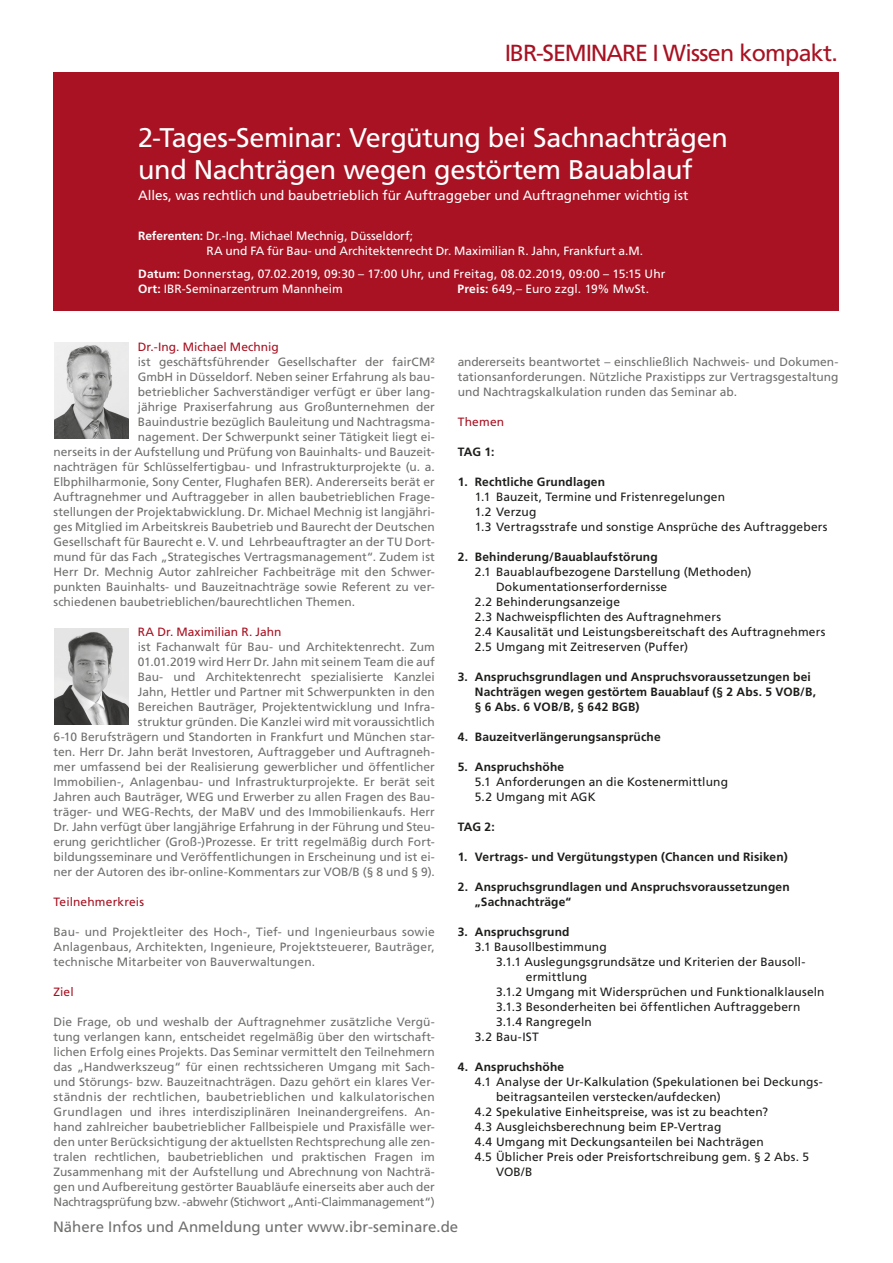
<style>
.page{position:relative;width:893px;height:1263px;background:#fff}
.page>*{position:absolute;margin:0;border:0;box-sizing:border-box;transform-origin:0 0}
.t1{font:27px/31.5px "Frutiger LT";letter-spacing:-.015em;color:#fff}
.t2{font:23.25px "Frutiger";letter-spacing:-.03em;color:#a81222}
.t3{font:15px "Frutiger LT";color:#70706f}
.t4{font:13.5px "Frutiger LT";color:#fff}
.t5{font:12px/15px "Frutiger LT";color:#70706f;text-align:justify}
.t6{font:12px/15px "Frutiger";letter-spacing:.015em;color:#1d1d1b}
.t7{font:700 12px/15px "Frutiger LT";letter-spacing:.015em;color:#1d1d1b}
.t8{font:12px/15px "Frutiger LT";color:#fff}
.t9{font:12px "Frutiger LT";letter-spacing:.005em;color:#a81222}
.t10{font:700 12px/15px "Frutiger";letter-spacing:.015em;color:#1d1d1b}
.s1{font-weight:700}
.s2{font-family:"Frutiger LT"}
</style>
<div class="page">
<div style="left:54px;top:72px;width:784px;height:238px;background:#a81222"></div>
<img style="left:54px;top:342px;width:74px;height:97px">
<img style="left:54px;top:628px;width:74px;height:97px">
<h2 class="t2" style="left:505px;top:39px;width:335px">IBR-SEMINARE I Wissen kompakt.</h2>
<h1 class="t1" style="left:138px;top:122px;width:591px">2-Tages-Seminar: Vergütung bei Sachnachträgen und Nachträgen wegen gestörtem Bauablauf</h1>
<p class="t4" style="left:138px;top:188px;width:552px">Alles, was rechtlich und baubetrieblich für Auftraggeber und Auftragnehmer wichtig ist</p>
<p class="t8" style="left:206px;top:229px;width:438px;text-indent:-68px"><span class="s1">Referenten:</span> Dr.-Ing. Michael Mechnig, Düsseldorf;<br>RA und FA für Bau- und Architektenrecht Dr. Maximilian R. Jahn, Frankfurt a.M.</p>
<p class="t8" style="left:138px;top:266px;width:529px"><span class="s1">Datum:</span> Donnerstag, 07.02.2019, 09:30 – 17:00 Uhr, und Freitag, 08.02.2019, 09:00 – 15:15 Uhr<br><span class="s1">Ort:</span> IBR-Seminarzentrum Mannheim</p>
<p class="t8" style="left:458px;top:281px;width:193px"><span class="s1">Preis:</span> 649,– Euro zzgl. 19% MwSt.</p>
<p class="t9" style="left:138px;top:340px;width:142px">Dr.-Ing. Michael Mechnig</p>
<p class="t5" style="left:138px;top:354px;width:299px">ist geschäftsführender Gesellschafter der fairCM²</p>
<p class="t5" style="left:138px;top:369px;width:299px">GmbH in Düsseldorf. Neben seiner Erfahrung als bau-</p>
<p class="t5" style="left:138px;top:384px;width:299px">betrieblicher Sachverständiger verfügt er über lang-</p>
<p class="t5" style="left:138px;top:399px;width:299px">jährige Praxiserfahrung aus Großunternehmen der</p>
<p class="t5" style="left:138px;top:414px;width:299px">Bauindustrie bezüglich Bauleitung und Nachtragsma-</p>
<p class="t5" style="left:138px;top:429px;width:299px">nagement. Der Schwerpunkt seiner Tätigkeit liegt ei-</p>
<p class="t5" style="left:54px;top:444px;width:383px">nerseits in der Aufstellung und Prüfung von Bauinhalts- und Bauzeit-</p>
<p class="t5" style="left:54px;top:459px;width:383px">nachträgen für Schlüsselfertigbau- und Infrastrukturprojekte (u. a.</p>
<p class="t5" style="left:54px;top:474px;width:383px">Elbphilharmonie, Sony Center, Flughafen BER). Andererseits berät er</p>
<p class="t5" style="left:54px;top:489px;width:383px">Auftragnehmer und Auftraggeber in allen baubetrieblichen Frage-</p>
<p class="t5" style="left:54px;top:504px;width:383px">stellungen der Projektabwicklung. Dr. Michael Mechnig ist langjähri-</p>
<p class="t5" style="left:54px;top:519px;width:383px">ges Mitglied im Arbeitskreis Baubetrieb und Baurecht der Deutschen</p>
<p class="t5" style="left:54px;top:534px;width:383px">Gesellschaft für Baurecht e. V. und Lehrbeauftragter an der TU Dort-</p>
<p class="t5" style="left:54px;top:549px;width:383px">mund für das Fach „Strategisches Vertragsmanagement“. Zudem ist</p>
<p class="t5" style="left:54px;top:564px;width:383px">Herr Dr. Mechnig Autor zahlreicher Fachbeiträge mit den Schwer-</p>
<p class="t5" style="left:54px;top:579px;width:383px">punkten Bauinhalts- und Bauzeitnachträge sowie Referent zu ver-</p>
<p class="t5" style="left:54px;top:594px;width:303px">schiedenen baubetrieblichen/baurechtlichen Themen.</p>
<p class="t9" style="left:138px;top:625px;width:145px">RA Dr. Maximilian R. Jahn</p>
<p class="t5" style="left:54px;top:639px;width:383px;text-align:right">ist Fachanwalt für Bau- und Architektenrecht. Zum<br>01.01.2019 wird Herr Dr. Jahn mit seinem Team die auf<br>Bau- und Architektenrecht spezialisierte Kanzlei<br>Jahn, Hettler und Partner mit Schwerpunkten in den<br>Bereichen Bauträger, Projektentwicklung und Infra-<br>struktur gründen. Die Kanzlei wird mit voraussichtlich<br>6-10 Berufsträgern und Standorten in Frankfurt und München star&shy;ten. Herr Dr. Jahn berät Investoren, Auftraggeber und Auftragneh&shy;mer umfassend bei der Realisierung gewerblicher und öffentlicher Immobilien-, Anlagenbau- und Infrastrukturprojekte. Er berät seit Jahren auch Bauträger, WEG und Erwerber zu allen Fragen des Bau&shy;träger- und WEG-Rechts, der MaBV und des Immobilienkaufs. Herr Dr. Jahn verfügt über langjährige Erfahrung in der Führung und Steu&shy;erung gerichtlicher (Groß-)Prozesse. Er tritt regelmäßig durch Fort&shy;bildungsseminare und Veröffentlichungen in Erscheinung und ist ei&shy;ner der Autoren des ibr-online-Kommentars zur VOB/B (§ 8 und § 9).</p>
<p class="t9" style="left:54px;top:895px;width:92px">Teilnehmerkreis</p>
<p class="t5" style="left:54px;top:924px;width:383px">Bau- und Projektleiter des Hoch-, Tief- und Ingenieurbaus sowie Anlagenbaus, Architekten, Ingenieure, Projektsteuerer, Bauträger, technische Mitarbeiter von Bauverwaltungen.</p>
<p class="t9" style="left:54px;top:985px;width:22px">Ziel</p>
<p class="t5" style="left:54px;top:1014px;width:383px">Die Frage, ob und weshalb der Auftragnehmer zusätzliche Vergü&shy;tung verlangen kann, entscheidet regelmäßig über den wirtschaft&shy;lichen Erfolg eines Projekts. Das Seminar vermittelt den Teilnehmern das „Handwerkszeug“ für einen rechtssicheren Umgang mit Sach&shy;und Störungs- bzw. Bauzeitnachträgen. Dazu gehört ein klares Ver&shy;ständnis der rechtlichen, baubetrieblichen und kalkulatorischen Grundlagen und ihres interdisziplinären Ineinandergreifens. An&shy;hand zahlreicher baubetrieblicher Fallbeispiele und Praxisfälle wer&shy;den unter Berücksichtigung der aktuellsten Rechtsprechung alle zen&shy;tralen rechtlichen, baubetrieblichen und praktischen Fragen im Zusammenhang mit der Aufstellung und Abrechnung von Nachträ&shy;gen und Aufbereitung gestörter Bauabläufe einerseits aber auch der Nachtragsprüfung bzw. -abwehr (Stichwort „Anti-Claimmanagement“)</p>
<p class="t5" style="left:458px;top:354px;width:382px">andererseits beantwortet – einschließlich Nachweis- und Dokumen&shy;tationsanforderungen. Nützliche Praxistipps zur Vertragsgestaltung und Nachtragskalkulation runden das Seminar ab.</p>
<p class="t9" style="left:458px;top:415px;width:48px">Themen</p>
<p class="t7" style="left:458px;top:444px;width:38px">TAG 1:</p>
<p class="t7" style="left:458px;top:474px;width:149px">1. Rechtliche Grundlagen</p>
<p class="t6" style="left:475px;top:489px;width:354px">1.1 Bauzeit, Termine und Fristenregelungen<br>1.2 Verzug<br>1.3 Vertragsstrafe und sonstige Ansprüche des Auftraggebers</p>
<p class="t7" style="left:458px;top:549px;width:201px">2. Behinderung/Bauablaufstörung</p>
<p class="t6" style="left:475px;top:564px;width:278px">2.1 Bauablaufbezogene Darstellung (Methoden)</p>
<p class="t6" style="left:496px;top:579px;width:173px">Dokumentationserfordernisse</p>
<p class="t6" style="left:475px;top:594px;width:147px">2.2 Behinderungsanzeige</p>
<p class="t6" style="left:475px;top:609px;width:248px">2.3 Nachweispflichten des Auftragnehmers</p>
<p class="t6" style="left:475px;top:624px;width:352px">2.4 Kausalität und Leistungsbereitschaft des Auftragnehmers</p>
<p class="t6" style="left:475px;top:639px;width:215px">2.5 Umgang mit Zeitreserven (Puffer)</p>
<p class="t7" style="left:458px;top:669px;width:355px">3. Anspruchsgrundlagen und Anspruchsvoraussetzungen bei</p>
<p class="t10" style="left:475px;top:684px;width:343px"><span class="s2">Nachträgen wegen</span> gestörtem Bauablauf (§ 2 Abs. 5 VOB/B, § 6 Abs. 6 VOB/B, § 642 BGB)</p>
<p class="t7" style="left:458px;top:729px;width:204px">4. Bauzeitverlängerungsansprüche</p>
<p class="t7" style="left:458px;top:759px;width:108px">5. Anspruchshöhe</p>
<p class="t6" style="left:475px;top:774px;width:255px">5.1 Anforderungen an die Kostenermittlung<br>5.2 Umgang mit AGK</p>
<p class="t7" style="left:458px;top:819px;width:38px">TAG 2:</p>
<p class="t7" style="left:458px;top:849px;width:331px">1. Vertrags- und Vergütungstypen (Chancen und Risiken)</p>
<p class="t7" style="left:475px;top:879px;width:317px;text-indent:-17px">2. Anspruchsgrundlagen und Anspruchsvoraussetzungen „Sachnachträge“</p>
<p class="t7" style="left:458px;top:924px;width:113px">3. Anspruchsgrund</p>
<p class="t6" style="left:475px;top:939px;width:133px">3.1 Bausollbestimmung</p>
<p class="t6" style="left:496px;top:954px;width:311px">3.1.1 Auslegungsgrundsätze und Kriterien der Bausoll-</p>
<p class="t6" style="left:526px;top:969px;width:63px">ermittlung</p>
<p class="t6" style="left:496px;top:984px;width:330px">3.1.2 Umgang mit Widersprüchen und Funktionalklauseln</p>
<p class="t6" style="left:496px;top:999px;width:306px">3.1.3 Besonderheiten bei öffentlichen Auftraggebern</p>
<p class="t6" style="left:496px;top:1014px;width:97px">3.1.4 Rangregeln</p>
<p class="t6" style="left:475px;top:1029px;width:66px">3.2 Bau-IST</p>
<p class="t7" style="left:458px;top:1059px;width:108px">4. Anspruchshöhe</p>
<p class="t6" style="left:475px;top:1074px;width:350px">4.1 Analyse der Ur-Kalkulation (Spekulationen bei Deckungs-</p>
<p class="t6" style="left:496px;top:1089px;width:226px">beitragsanteilen verstecken/aufdecken)</p>
<p class="t6" style="left:475px;top:1104px;width:295px">4.2 Spekulative Einheitspreise, was ist zu beachten?</p>
<p class="t6" style="left:475px;top:1119px;width:248px">4.3 Ausgleichsberechnung beim EP-Vertrag</p>
<p class="t6" style="left:475px;top:1134px;width:290px">4.4 Umgang mit Deckungsanteilen bei Nachträgen</p>
<p class="t6" style="left:475px;top:1149px;width:336px">4.5 Üblicher Preis oder Preisfortschreibung gem. § 2 Abs. 5</p>
<p class="t6" style="left:496px;top:1164px;width:38px">VOB/B</p>
<p class="t3" style="left:53px;top:1218px;width:407px">Nähere Infos und Anmeldung unter www.ibr-seminare.de</p>
</div>
